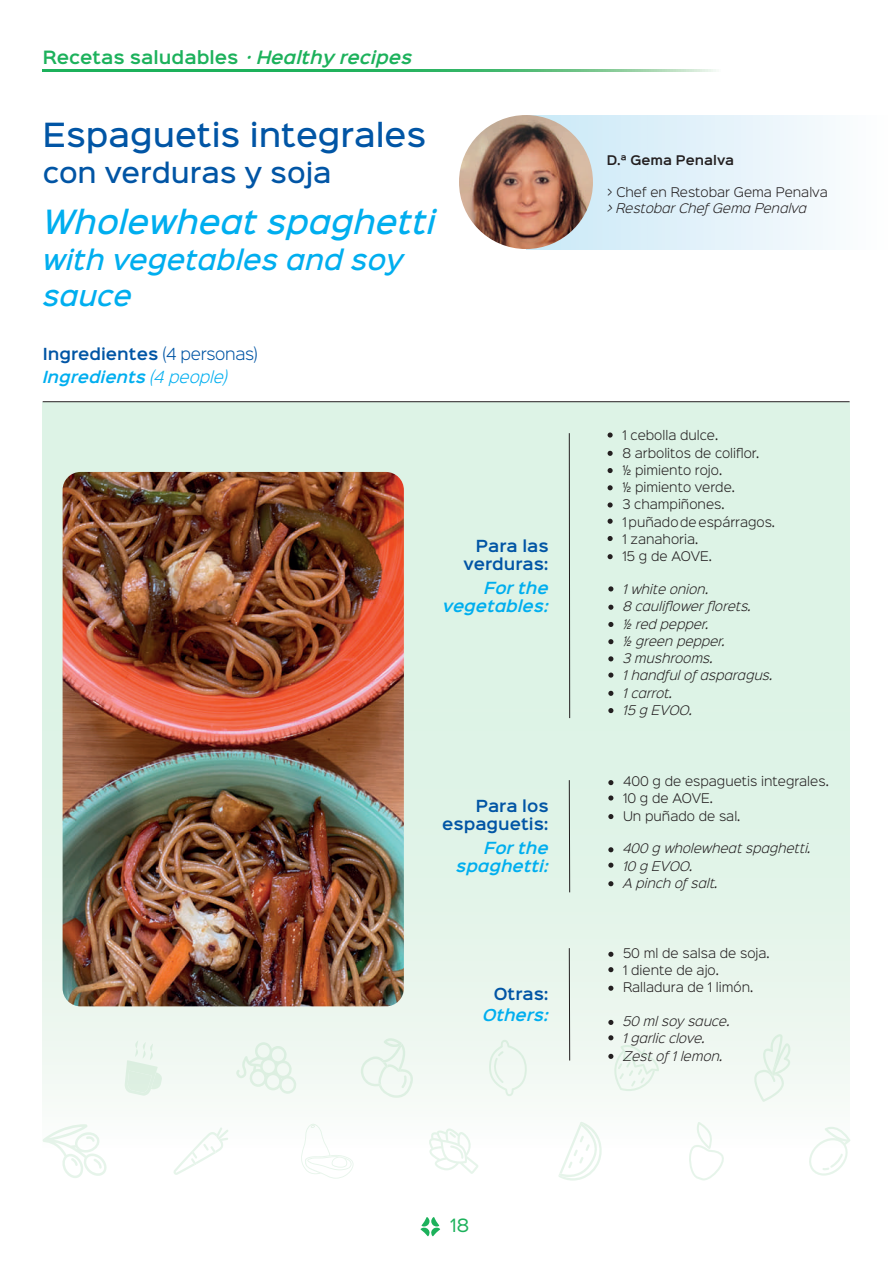
<style>
.page{position:relative;width:893px;height:1263px;background:#fff}
.page>*{position:absolute;margin:0;border:0;box-sizing:border-box;transform-origin:0 0}
.t1{font:500 30px "Sinkin Sans 500";color:#0155a5}
.t2{font:italic 500 30px "Sinkin Sans 500";color:#00aeef}
.t3{font:italic 500 25.5px/36px "Sinkin Sans 500";color:#00aeef}
.t4{font:500 25.5px "Sinkin Sans 500";color:#0155a5}
.t5{font:600 16.5px "Sinkin Sans 600";color:#1cb15b}
.t6{font:16.5px "Sinkin Sans 400";color:#1cb15b}
.t7{font:600 15px/18px "Sinkin Sans 600";color:#0155a5;text-align:right}
.t8{font:italic 600 15px/18px "Sinkin Sans 600";color:#00aeef;text-align:right}
.t9{font:300 12px/17.2px "Sinkin Sans 300";color:#231f20}
.t10{font:italic 300 12px/17.2px "Sinkin Sans 300";color:#231f20}
.t11{font:600 12px "Sinkin Sans 600";color:#231f20}
.s1{font-style:italic}
.s2{font-family:"Sinkin Sans 300";font-weight:300}
.s3{font-style:italic;color:#00aeef}
.s4{font-family:"Sinkin Sans 300";font-weight:300;font-style:italic;color:#00aeef}
</style>
<div class="page">
<svg style="left:43px;top:70px;width:673px;height:2px"></svg>
<div style="left:43px;top:402px;width:807px;height:755px;background:linear-gradient(to bottom,#d6f1e1,#f1f8f3)"></div>
<svg style="left:420px;top:1217px;width:20px;height:19px"></svg>
<div style="left:526px;top:115px;width:366px;height:134px;background:linear-gradient(to right,#c8e6f4,#fefeff)"></div>
<img style="left:459px;top:115px;width:134px;height:134px;border-radius:67px">
<hr style="left:43px;top:401px;width:807px;height:1px;background:#231f20">
<hr style="left:569px;top:780px;width:1px;height:112px;background:#231f20">
<svg style="left:608px;top:780px;width:5px;height:5px"></svg>
<svg style="left:608px;top:795px;width:5px;height:6px"></svg>
<svg style="left:608px;top:814px;width:5px;height:5px"></svg>
<svg style="left:608px;top:847px;width:5px;height:5px"></svg>
<svg style="left:608px;top:862px;width:5px;height:6px"></svg>
<svg style="left:608px;top:881px;width:5px;height:5px"></svg>
<hr style="left:569px;top:948px;width:1px;height:112px;background:#231f20">
<svg style="left:608px;top:952px;width:5px;height:5px"></svg>
<svg style="left:608px;top:967px;width:5px;height:5px"></svg>
<svg style="left:608px;top:986px;width:5px;height:5px"></svg>
<svg style="left:608px;top:1020px;width:5px;height:5px"></svg>
<hr style="left:569px;top:433px;width:1px;height:285px;background:#231f20">
<svg style="left:607px;top:432px;width:6px;height:6px"></svg>
<svg style="left:607px;top:451px;width:6px;height:5px"></svg>
<svg style="left:607px;top:468px;width:6px;height:5px"></svg>
<svg style="left:607px;top:485px;width:6px;height:5px"></svg>
<svg style="left:607px;top:502px;width:6px;height:6px"></svg>
<svg style="left:607px;top:519px;width:6px;height:5px"></svg>
<svg style="left:607px;top:536px;width:6px;height:5px"></svg>
<svg style="left:607px;top:554px;width:6px;height:5px"></svg>
<svg style="left:608px;top:586px;width:5px;height:5px"></svg>
<svg style="left:608px;top:605px;width:5px;height:5px"></svg>
<svg style="left:608px;top:622px;width:5px;height:5px"></svg>
<svg style="left:608px;top:639px;width:5px;height:5px"></svg>
<svg style="left:608px;top:656px;width:5px;height:5px"></svg>
<svg style="left:608px;top:672px;width:5px;height:6px"></svg>
<svg style="left:608px;top:691px;width:5px;height:5px"></svg>
<svg style="left:608px;top:708px;width:5px;height:5px"></svg>
<svg style="left:806px;top:1127px;width:44px;height:48px"></svg>
<svg style="left:489px;top:1040px;width:38px;height:56px"></svg>
<svg style="left:688px;top:1122px;width:37px;height:58px"></svg>
<svg style="left:558px;top:1122px;width:44px;height:58px"></svg>
<svg style="left:357px;top:1038px;width:57px;height:60px"></svg>
<svg style="left:42px;top:1124px;width:66px;height:54px"></svg>
<svg style="left:173px;top:1127px;width:56px;height:48px"></svg>
<svg style="left:608px;top:1035px;width:51px;height:56px"></svg>
<svg style="left:752px;top:1034px;width:39px;height:68px"></svg>
<svg style="left:300px;top:1124px;width:54px;height:55px"></svg>
<svg style="left:236px;top:1042px;width:61px;height:52px"></svg>
<svg style="left:428px;top:1128px;width:50px;height:46px"></svg>
<svg style="left:124px;top:1040px;width:38px;height:56px"></svg>
<img style="left:63px;top:472px;width:341px;height:534px">
<h3 class="t5" style="left:43px;top:43px;width:371px">Recetas saludables <span class="s1">· Healthy recipes</span></h3>
<h1 class="t1" style="left:43px;top:109px;width:385px">Espaguetis integrales</h1>
<h2 class="t4" style="left:43px;top:151px;width:290px">con verduras y soja</h2>
<h1 class="t2" style="left:43px;top:196px;width:395px">Wholewheat spaghetti</h1>
<h2 class="t3" style="left:43px;top:239px;width:362px">with vegetables and soy sauce</h2>
<p class="t7" style="left:43px;top:342px;width:216px;line-height:22.5px;text-align:left">Ingredientes <span class="s2">(4 personas)<br></span><span class="s3">Ingredients</span> <span class="s4">(4 people)</span></p>
<p class="t7" style="left:464px;top:535px;width:87px">Para las verduras:</p>
<p class="t8" style="left:443px;top:577px;width:107px">For the vegetables:</p>
<p class="t7" style="left:442px;top:796px;width:108px">Para los espaguetis:</p>
<p class="t8" style="left:456px;top:838px;width:94px">For the spaghetti:</p>
<p class="t7" style="left:494px;top:983px;width:56px">Otras:</p>
<p class="t8" style="left:483px;top:1005px;width:67px">Others:</p>
<p class="t11" style="left:607px;top:150px;width:129px">D.ª Gema Penalva</p>
<p class="t9" style="left:607px;top:182px;width:222px">&gt; Chef en Restobar Gema Penalva</p>
<p class="t10" style="left:607px;top:199px;width:202px">&gt; Restobar Chef Gema Penalva</p>
<p class="t9" style="left:622px;top:426px;width:154px">1 cebolla dulce.<br>8 arbolitos de coliflor.<br>½ pimiento rojo.<br>½ pimiento verde.<br>3 champiñones.<br>1 puñado de espárragos.<br>1 zanahoria.<br>15 g de AOVE.</p>
<p class="t10" style="left:623px;top:580px;width:151px">1 white onion.<br>8 cauliflower florets.<br>½ red pepper.<br>½ green pepper.<br>3 mushrooms.<br>1 handful of asparagus.<br>1 carrot.<br>15 g EVOO.</p>
<p class="t9" style="left:623px;top:772px;width:207px">400 g de espaguetis integrales.<br>10 g de AOVE.<br>Un puñado de sal.</p>
<p class="t10" style="left:623px;top:839px;width:190px">400 g wholewheat spaghetti.<br>10 g EVOO.<br>A pinch of salt.</p>
<p class="t9" style="left:623px;top:943px;width:148px">50 ml de salsa de soja.<br>1 diente de ajo.<br>Ralladura de 1 limón.</p>
<p class="t10" style="left:623px;top:1012px;width:109px">50 ml soy sauce.<br>1 garlic clove.<br>Zest of 1 lemon.</p>
<h3 class="t6" style="left:450px;top:1212px;width:21px">18</h3>
</div>
